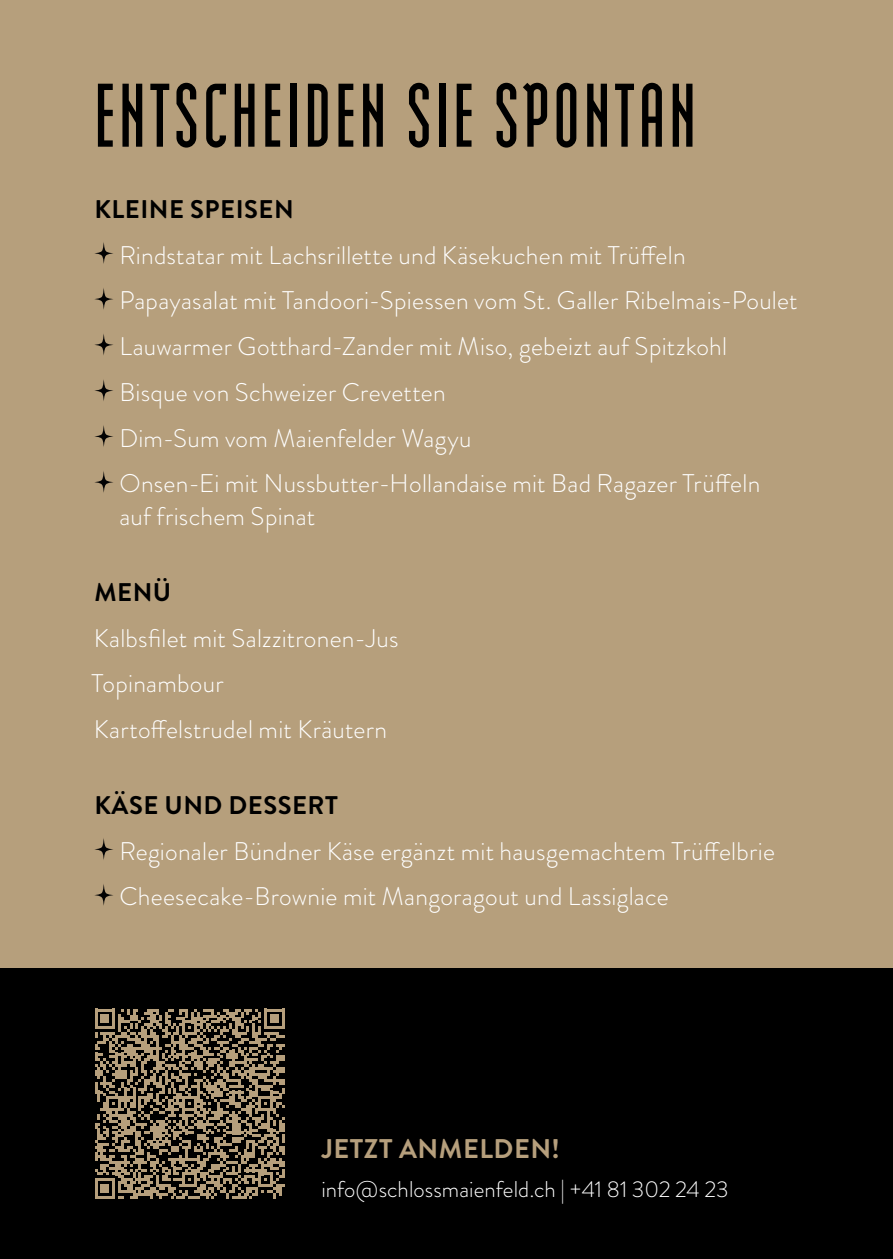
<style>
.page{position:relative;width:893px;height:1259px;background:#000}
.page>*{position:absolute;margin:0;border:0;box-sizing:border-box;transform-origin:0 0}
.t1{font:700 90px "Modula OT Sans";letter-spacing:.03em;color:#000}
.t2{font:700 27px "Brandon Grotesque";letter-spacing:.02em;color:#b69f7c}
.t3{font:300 25.5px/45.9px "Brandon Grotesque";letter-spacing:.01em;color:#fff}
.t4{font:700 25.5px "Brandon Grotesque";letter-spacing:.02em;color:#000}
.t5{font:300 22.8px "Brandon Grotesque";color:#fff}
</style>
<div class="page">
<div style="left:0;top:0;width:893px;height:967px;background:#b69f7c"></div>
<svg style="left:94px;top:242px;width:19px;height:22px"></svg>
<svg style="left:94px;top:288px;width:19px;height:22px"></svg>
<svg style="left:94px;top:334px;width:19px;height:21px"></svg>
<svg style="left:94px;top:379px;width:19px;height:22px"></svg>
<svg style="left:94px;top:425px;width:19px;height:22px"></svg>
<svg style="left:94px;top:471px;width:19px;height:22px"></svg>
<svg style="left:94px;top:838px;width:19px;height:22px"></svg>
<svg style="left:94px;top:884px;width:19px;height:22px"></svg>
<svg style="left:95px;top:1008px;width:189px;height:190px"></svg>
<h1 class="t1" style="left:94px;top:66px;width:604px">ENTSCHEIDEN SIE SPONTAN</h1>
<p class="t4" style="left:94px;top:191px;width:201px">KLEINE SPEISEN</p>
<p class="t3" style="left:119px;top:232px;width:680px">Rindstatar mit Lachsrillette und Käsekuchen mit Trüffeln Papayasalat mit Tandoori-Spiessen vom St. Galler Ribelmais-Poulet Lauwarmer Gotthard-Zander mit Miso, gebeizt auf Spitzkohl Bisque von Schweizer Crevetten<br>Dim-Sum vom Maienfelder Wagyu<br>Onsen-Ei mit Nussbutter-Hollandaise mit Bad Ragazer Trüffeln</p>
<p class="t3" style="left:119px;top:494px;width:197px">auf frischem Spinat</p>
<p class="t4" style="left:94px;top:574px;width:78px">MENÜ</p>
<p class="t3" style="left:92px;top:615px;width:308px">Kalbsfilet mit Salzzitronen-Jus<br>Topinambour<br>Kartoffelstrudel mit Kräutern</p>
<p class="t4" style="left:94px;top:787px;width:245px">KÄSE UND DESSERT</p>
<p class="t3" style="left:119px;top:828px;width:657px">Regionaler Bündner Käse ergänzt mit hausgemachtem Trüffelbrie<br>Cheesecake-Brownie mit Mangoragout und Lassiglace</p>
<p class="t2" style="left:322px;top:1130px;width:240px">JETZT ANMELDEN!</p>
<p class="t5" style="left:321px;top:1174px;width:409px">info@schlossmaienfeld.ch | +41 81 302 24 23</p>
</div>
